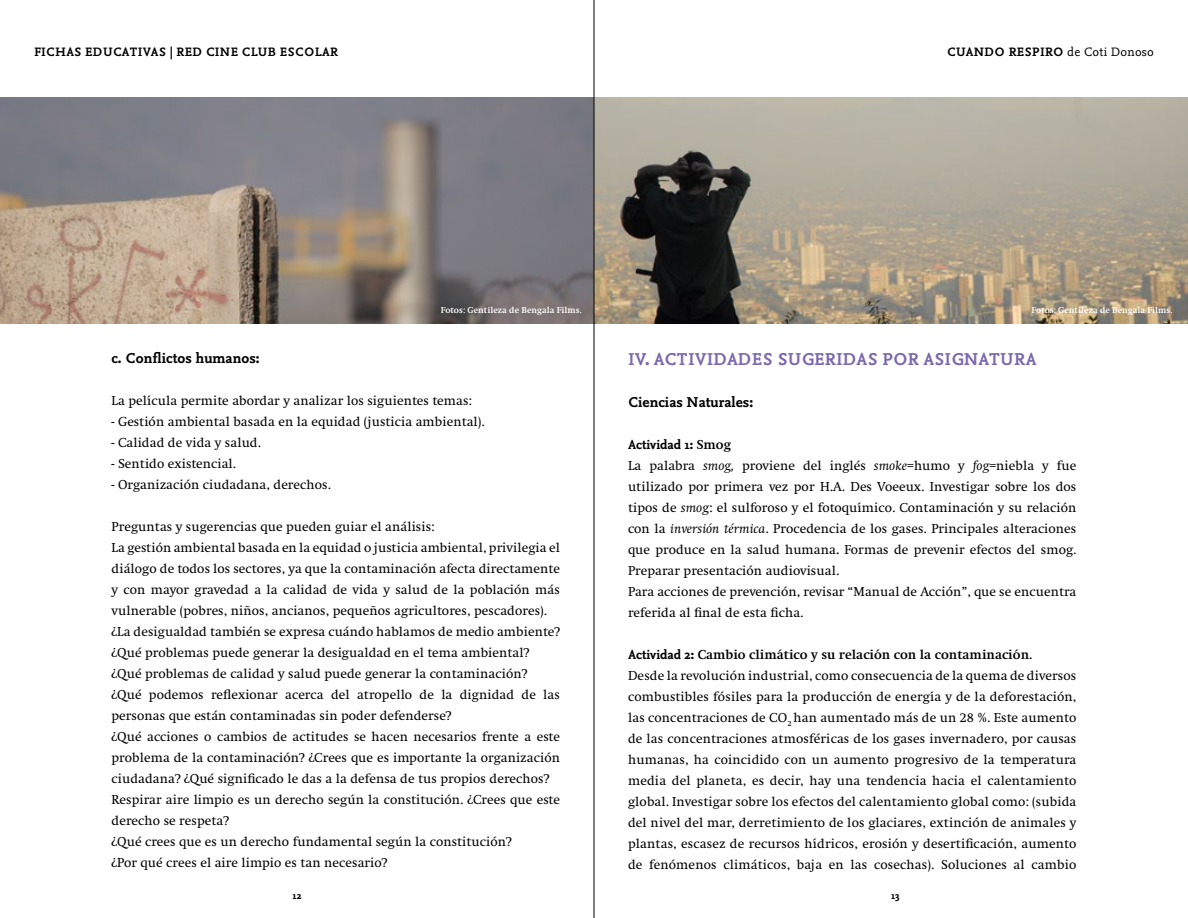
<style>
.page{position:relative;width:1188px;height:918px;background:#fff}
.page>*{position:absolute;margin:0;border:0;box-sizing:border-box;transform-origin:0 0}
.t1{font:700 18px "Nexus Mix";letter-spacing:.005em;color:#7c68ae}
.t2{font:700 15px "Nexus Mix";letter-spacing:.005em;color:#000}
.t3{font:13.5px/21px "Swift";letter-spacing:.005em;color:#000}
.t4{font:700 13.5px "Nexus Mix";letter-spacing:.005em;color:#000}
.t5{font:700 12.75px "Nexus Mix";letter-spacing:.02em;color:#000}
.t6{font:700 10.5px "Nexus Mix";color:#000}
.t7{font:700 9px "Swift";letter-spacing:.005em;color:#fff}
.s1{font-weight:400}
.s2{font-family:"Swift"}
.s3{font-style:italic}
.s4{font-weight:700}
.s5{font-family:"Nexus Mix";font-weight:700}
</style>
<div class="page">
<img style="left:0;top:98px;width:1188px;height:225px">
<hr style="left:594px;top:0;width:1px;height:918px;background:#000">
<p class="t5" style="left:34px;top:44px;width:305px">FICHAS EDUCATIVAS | RED CINE CLUB ESCOLAR</p>
<p class="t5" style="left:947px;top:44px;width:208px">CUANDO RESPIRO <span class="s1">de Coti Donoso</span></p>
<p class="t7" style="left:441px;top:305px;width:142px">Fotos: Gentileza de Bengala Films.</p>
<p class="t7" style="left:1032px;top:305px;width:142px">Fotos: Gentileza de Bengala Films.</p>
<p class="t2" style="left:112px;top:349px;width:149px">c. Conflictos humanos:</p>
<p class="t3" style="left:112px;top:390px;width:362px">La película permite abordar y analizar los siguientes temas:</p>
<p class="t3" style="left:112px;top:411px;width:375px">- Gestión ambiental basada en la equidad (justicia ambiental).</p>
<p class="t3" style="left:112px;top:432px;width:151px">- Calidad de vida y salud.</p>
<p class="t3" style="left:112px;top:453px;width:126px">- Sentido existencial.</p>
<p class="t3" style="left:112px;top:474px;width:221px">- Organización ciudadana, derechos.</p>
<p class="t3" style="left:112px;top:516px;width:450px">Preguntas y sugerencias que pueden guiar el análisis:<br>La gestión ambiental basada en la equidad o justicia ambiental, privilegia el diálogo de todos los sectores, ya que la contaminación afecta directamente y con mayor gravedad a la calidad de vida y salud de la población más vulnerable (pobres, niños, ancianos, pequeños agricultores, pescadores). ¿La desigualdad también se expresa cuándo hablamos de medio ambiente? ¿Qué problemas puede generar la desigualdad en el tema ambiental? ¿Qué problemas de calidad y salud puede generar la contaminación? ¿Qué podemos reflexionar acerca del atropello de la dignidad de las personas que están contaminadas sin poder defenderse?<br>¿Qué acciones o cambios de actitudes se hacen necesarios frente a este problema de la contaminación? ¿Crees que es importante la organización ciudadana? ¿Qué significado le das a la defensa de tus propios derechos?<br>Respirar aire limpio es un derecho según la constitución. ¿Crees que este derecho se respeta?<br>¿Qué crees que es un derecho fundamental según la constitución?<br>¿Por qué crees el aire limpio es tan necesario?</p>
<h1 class="t1" style="left:628px;top:347px;width:410px">IV. ACTIVIDADES SUGERIDAS POR ASIGNATURA</h1>
<p class="t2" style="left:628px;top:393px;width:127px">Ciencias Naturales:</p>
<p class="t4" style="left:628px;top:435px;width:105px">Actividad 1: <span class="s2">Smog</span></p>
<p class="t3" style="left:628px;top:455px;width:450px">La palabra <span class="s3">smog,</span> proviene del inglés <span class="s3">smoke</span>=humo y <span class="s3">fog</span>=niebla y fue utilizado por primera vez por H.A. Des Voeeux. Investigar sobre los dos tipos de <span class="s3">smog</span>: el sulforoso y el fotoquímico. Contaminación y su relación con la <span class="s3">inversión térmica</span>. Procedencia de los gases. Principales alteraciones que produce en la salud humana<span class="s4">.</span> Formas de prevenir efectos del smog.<br>Preparar presentación audiovisual.<br>Para acciones de prevención, revisar “Manual de Acción”, que se encuentra referida al final de esta ficha.</p>
<p class="t3" style="left:628px;top:644px;width:450px"><span class="s5">Actividad 2:</span> <span class="s4">Cambio climático y su relación con la contaminación.<br></span>Desde la revolución industrial, como consecuencia de la quema de diversos combustibles fósiles para la producción de energía y de la deforestación, las concentraciones de CO<sub>2</sub> han aumentado más de un 28 %. Este aumento de las concentraciones atmosféricas de los gases invernadero, por causas humanas, ha coincidido con un aumento progresivo de la temperatura media del planeta, es decir, hay una tendencia hacia el calentamiento global. Investigar sobre los efectos del calentamiento global como: (subida del nivel del mar, derretimiento de los glaciares, extinción de animales y plantas, escasez de recursos hídricos, erosión y desertificación, aumento de fenómenos climáticos, baja en las cosechas). Soluciones al cambio</p>
<p class="t6" style="left:292px;top:889px;width:11px">12</p>
<p class="t6" style="left:891px;top:889px;width:10px">13</p>
</div>
